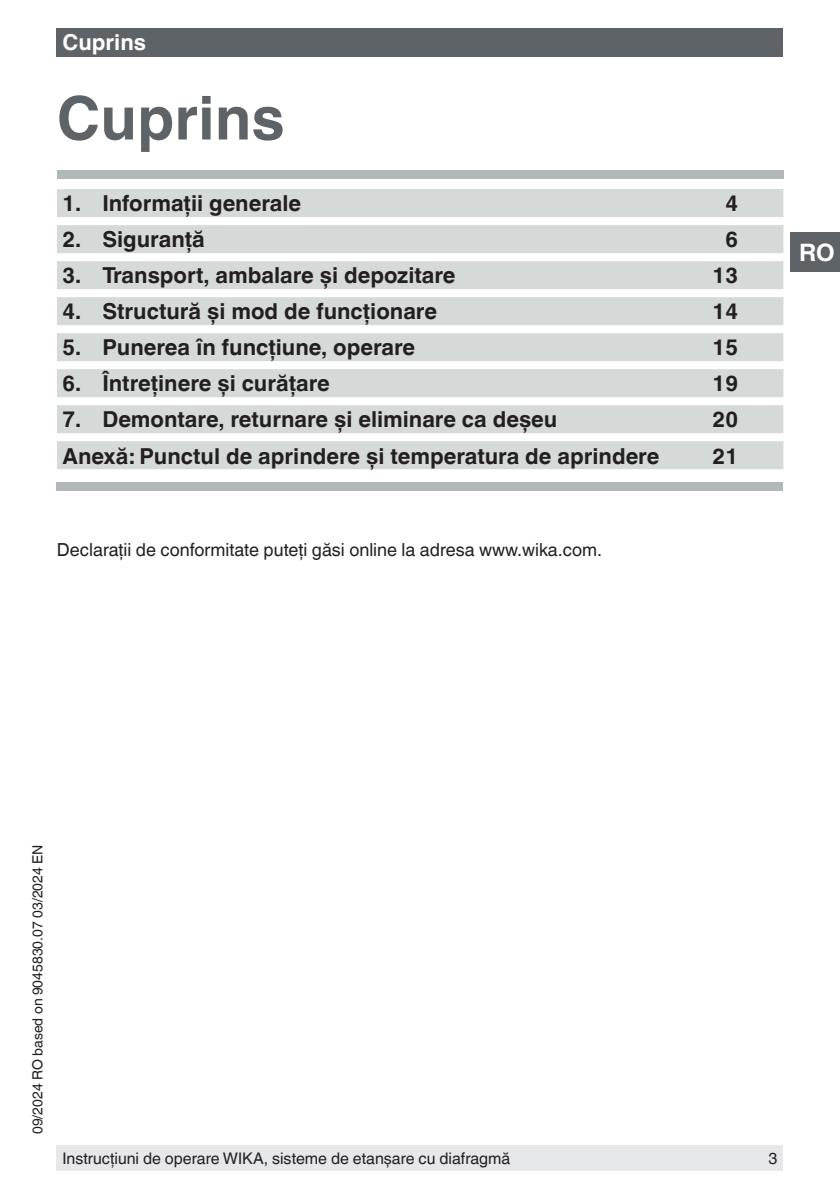
<style>
.page{position:relative;width:840px;height:1191px;background:#fff}
.page>*{position:absolute;margin:0;border:0;box-sizing:border-box;transform-origin:0 0}
.t1{font:700 60px "Helvetica World";color:#5e6368}
.t2{font:700 24px "Helvetica World";color:#fff}
.t3{font:700 22px "Helvetica World";color:#231f20}
.t4{font:700 22px "Helvetica World";color:#fff}
.t5{font:18px "Helvetica World";color:#231f20}
.t6{font:16px "Helvetica World";color:#231f20}
.t7{font:14px "Helvetica World";color:#231f20}
</style>
<div class="page">
<div style="left:56px;top:1145px;width:726px;height:26px;background:#e6e7e9"></div>
<div style="left:57px;top:28px;width:725px;height:29px;background:#5e6368"></div>
<div style="left:790px;top:232px;width:49px;height:40px;background:#5e6368"></div>
<div style="left:57px;top:189px;width:726px;height:28px;background:#d5dad9"></div>
<div style="left:57px;top:225px;width:726px;height:28px;background:#d5dad9"></div>
<div style="left:57px;top:261px;width:726px;height:28px;background:#d5dad9"></div>
<div style="left:57px;top:297px;width:726px;height:28px;background:#d5dad9"></div>
<div style="left:57px;top:333px;width:726px;height:28px;background:#d5dad9"></div>
<div style="left:57px;top:369px;width:726px;height:28px;background:#d5dad9"></div>
<div style="left:57px;top:405px;width:726px;height:28px;background:#d5dad9"></div>
<div style="left:57px;top:441px;width:726px;height:28px;background:#d5dad9"></div>
<div style="left:57px;top:170px;width:726px;height:9px;background:#b0b8b9"></div>
<div style="left:57px;top:482px;width:725px;height:9px;background:#b0b8b9"></div>
<p class="t4" style="left:62px;top:30px;width:85px">Cuprins</p>
<h1 class="t1" style="left:57px;top:84px;width:229px">Cuprins</h1>
<p class="t3" style="left:63px;top:191px;width:240px">1. Informaţii generale</p>
<p class="t3" style="left:725px;top:191px;width:14px">4</p>
<p class="t3" style="left:63px;top:227px;width:143px">2. Siguranţă</p>
<p class="t3" style="left:725px;top:227px;width:14px">6</p>
<p class="t3" style="left:63px;top:263px;width:394px">3. Transport, ambalare şi depozitare</p>
<p class="t3" style="left:712px;top:263px;width:27px">13</p>
<p class="t3" style="left:63px;top:299px;width:375px">4. Structură şi mod de funcţionare</p>
<p class="t3" style="left:712px;top:299px;width:27px">14</p>
<p class="t3" style="left:63px;top:335px;width:354px">5. Punerea în funcţiune, operare</p>
<p class="t3" style="left:712px;top:335px;width:27px">15</p>
<p class="t3" style="left:63px;top:371px;width:268px">6. Întreţinere şi curăţare</p>
<p class="t3" style="left:712px;top:371px;width:27px">19</p>
<p class="t3" style="left:63px;top:407px;width:496px">7. Demontare, returnare şi eliminare ca deşeu</p>
<p class="t3" style="left:712px;top:407px;width:27px">20</p>
<p class="t3" style="left:63px;top:443px;width:598px">Anexă: Punctul de aprindere şi temperatura de aprindere</p>
<p class="t3" style="left:712px;top:443px;width:27px">21</p>
<p class="t5" style="left:57px;top:539px;width:546px">Declaraţii de conformitate puteţi găsi online la adresa www.wika.com.</p>
<p class="t2" style="left:798px;top:239px;width:37px">RO</p>
<p class="t7" style="left:30px;top:1134px;width:291px;rotate:-90deg">09/2024 RO based on 9045830.07 03/2024 EN</p>
<p class="t6" style="left:62px;top:1149px;width:449px">Instrucţiuni de operare WIKA, sisteme de etanşare cu diafragmă</p>
<p class="t6" style="left:768px;top:1149px;width:10px">3</p>
</div>
